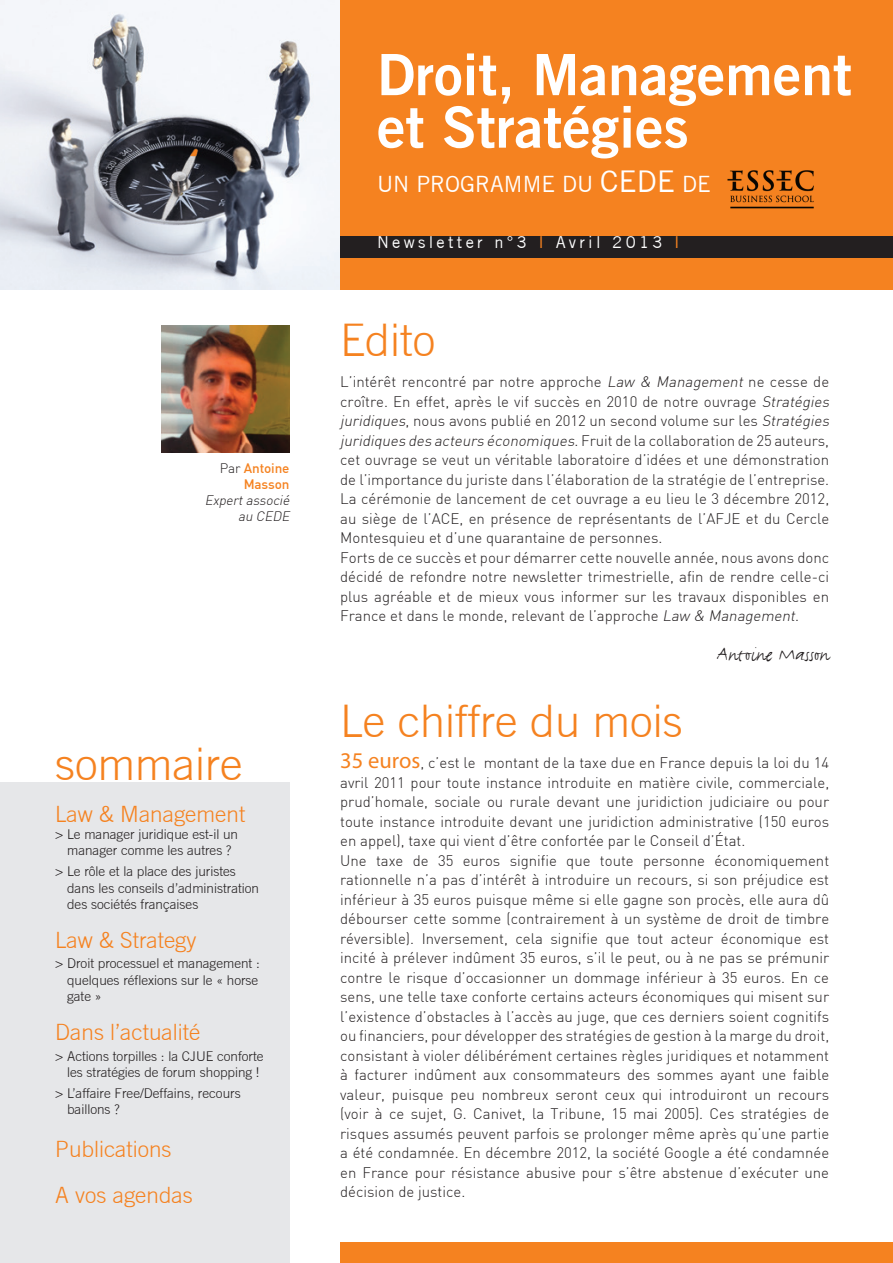
<style>
.page{position:relative;width:893px;height:1263px;background:#fff}
.page>*{position:absolute;margin:0;border:0;box-sizing:border-box;transform-origin:0 0}
.t1{font:700 57px/52.5px "Trade Gothic No.2";color:#fff}
.t2{font:300 45px "Trade Gothic";color:#f58220}
.t3{font:300 22.5px/46px "Trade Gothic";color:#f58220}
.t4{font:22.5px "Trade Gothic";color:#fff}
.t5{font:500 22.5px "FF Justlefthand";color:#231f20}
.t6{font:16.5px "Trade Gothic";letter-spacing:.2em;color:#fff}
.t7{font:300 15px/19.5px "DIN";color:#231f20}
.t8{font:300 13.5px/16.5px "Trade Gothic";color:#231f20;text-align:center}
.t9{font:italic 300 13.5px/15.8px "DIN";color:#231f20;text-align:right}
.t10{font:500 13.5px/15.8px "DIN";letter-spacing:-.01em;color:#f58220;text-align:right}
.s1{font-weight:300;color:#231f20}
.s2{font-size:30px}
.s3{color:#f58220}
.s4{font-style:italic}
.s5{font-family:"Myriad Pro";font-weight:400;font-size:22.5px;color:#f58220}
</style>
<div class="page">
<img style="left:0;top:0;width:340px;height:289px">
<div style="left:340px;top:0;width:553px;height:289px;background:#f58220"></div>
<div style="left:340px;top:1242px;width:553px;height:21px;background:#f58220"></div>
<img style="left:727px;top:170px;width:87px;height:39px">
<div style="left:340px;top:236px;width:553px;height:22px;background:#231f20"></div>
<img style="left:162px;top:325px;width:127px;height:128px">
<div style="left:0;top:782px;width:289px;height:481px;background:#e6e7e9"></div>
<p class="t10" style="left:220px;top:460px;width:71px"><span class="s1">Par</span> Antoine<br>Masson</p>
<p class="t9" style="left:205px;top:492px;width:89px">Expertassocié au CEDE</p>
<h2 class="t2" style="left:55px;top:737px;width:189px">sommaire</h2>
<h3 class="t3" style="left:55px;top:791px;width:192px">Law &amp; Management</h3>
<p class="t8" style="left:55px;top:826px;width:184px">&gt; Le manager juridique est-il un manager comme les autres ?</p>
<p class="t8" style="left:67px;top:863px;width:193px;text-align:left;text-indent:-12px">&gt; Le rôle et la place des juristes dans les conseils d’administration des sociétés françaises</p>
<h3 class="t3" style="left:55px;top:916px;width:143px">Law &amp; Strategy</h3>
<p class="t8" style="left:67px;top:955px;width:194px;text-align:justify;text-indent:-12px">&gt; Droit processuel et management : quelques réflexions sur le « horse gate »</p>
<h3 class="t3" style="left:55px;top:1008px;width:147px">Dans l’actualité</h3>
<p class="t8" style="left:55px;top:1047px;width:210px">&gt; Actions torpilles : la CJUE conforte les stratégies de forum shopping !</p>
<p class="t8" style="left:67px;top:1085px;width:175px;text-align:left;text-indent:-12px">&gt; L’affaire Free/Deffains, recours baillons ?</p>
<h3 class="t3" style="left:55px;top:1125px;width:139px">Publications<br>A vos agendas</h3>
<h1 class="t1" style="left:377px;top:48px;width:476px">Droit, Management et Stratégies</h1>
<h3 class="t4" style="left:377px;top:171px;width:335px">UN PROGRAMME DU <span class="s2">CEDE</span> DE</h3>
<p class="t6" style="left:377px;top:232px;width:304px">Newsletter n°3 <span class="s3">I</span> Avril 2013 <span class="s3">I</span></p>
<h2 class="t2" style="left:340px;top:313px;width:97px">Edito</h2>
<p class="t7" style="left:340px;top:372px;width:494px">L’intérêt rencontré par notre approche <span class="s4">Law &amp; Management</span> ne cesse de croître. En effet, après le vif succès en 2010 de notre ouvrage <span class="s4">Stratégies juridiques</span>, nous avons publié en 2012 un second volume sur les <span class="s4">Stratégies juridiques des acteurs économiques</span>. Fruit de la collaboration de 25 auteurs, cet ouvrage se veut un véritable laboratoire d’idées et une démonstration de l’importance du juriste dans l’élaboration de la stratégie de l’entreprise.<br>La cérémonie de lancement de cet ouvrage a eu lieu le 3 décembre 2012, au siège de l’ACE, en présence de représentants de l’AFJE et du Cercle Montesquieu et d’une quarantaine de personnes.<br>Forts de ce succès et pour démarrer cette nouvelle année, nous avons donc décidé de refondre notre newsletter trimestrielle, afin de rendre celle-ci plus agréable et de mieux vous informer sur les travaux disponibles en France et dans le monde, relevant de l’approche <span class="s4">Law &amp; Management</span>.</p>
<h3 class="t5" style="left:717px;top:642px;width:114px">Antoine Masson</h3>
<h2 class="t2" style="left:340px;top:694px;width:344px">Le chiffre du mois</h2>
<p class="t7" style="left:340px;top:753px;width:491px"><span class="s5">35 euros</span>, c’est le montant de la taxe due en France depuis la loi du 14 avril 2011 pour toute instance introduite en matière civile, commerciale, prud’homale, sociale ou rurale devant une juridiction judiciaire ou pour toute instance introduite devant une juridiction administrative (150 euros en appel), taxe qui vient d’être confortée par le Conseil d’État.<br>Une taxe de 35 euros signifie que toute personne économiquement rationnelle n’a pas d’intérêt à introduire un recours, si son préjudice est inférieur à 35 euros puisque même si elle gagne son procès, elle aura dû débourser cette somme (contrairement à un système de droit de timbre réversible). Inversement, cela signifie que tout acteur économique est incité à prélever indûment 35 euros, s’il le peut, ou à ne pas se prémunir contre le risque d’occasionner un dommage inférieur à 35 euros. En ce sens, une telle taxe conforte certains acteurs économiques qui misent sur l’existence d’obstacles à l’accès au juge, que ces derniers soient cognitifs ou financiers, pour développer des stratégies de gestion à la marge du droit, consistant à violer délibérément certaines règles juridiques et notamment à facturer indûment aux consommateurs des sommes ayant une faible valeur, puisque peu nombreux seront ceux qui introduiront un recours (voir à ce sujet, G. Canivet, la Tribune, 15 mai 2005). Ces stratégies de risques assumés peuvent parfois se prolonger même après qu’une partie a été condamnée. En décembre 2012, la société Google a été condamnée en France pour résistance abusive pour s’être abstenue d’exécuter une décision de justice.</p>
</div>
